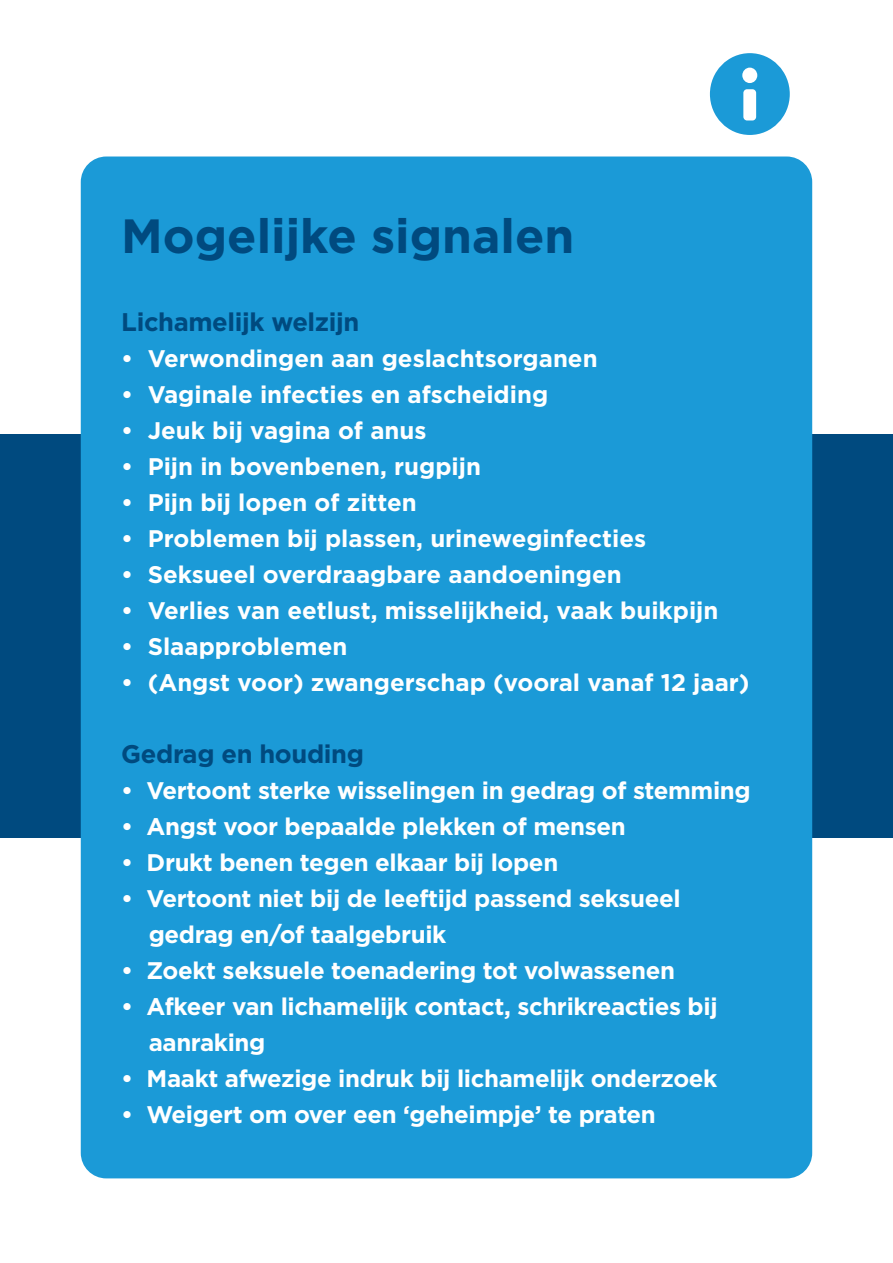
<style>
.page{position:relative;width:893px;height:1263px;background:#fff}
.page>*{position:absolute;margin:0;border:0;box-sizing:border-box;transform-origin:0 0}
.t1{font:700 48px "Gotham";color:#004a7f}
.t2{font:700 25.5px "Gotham";letter-spacing:-.015em;color:#004a7f}
.t3{font:700 24px/36px "Gotham";letter-spacing:-.015em;color:#fff}
</style>
<div class="page">
<div style="left:0;top:434px;width:893px;height:404px;background:#004a7f"></div>
<div style="left:81px;top:156px;width:731px;height:1022px;background:#1b9ad7;border-radius:26px"></div>
<svg style="left:710px;top:53px;width:80px;height:82px"></svg>
<h1 class="t1" style="left:121px;top:215px;width:455px">Mogelijke signalen</h1>
<p class="t2" style="left:121px;top:311px;width:240px">Lichamelijk welzijn</p>
<p class="t3" style="left:121px;top:342px;width:478px">• Verwondingen aan geslachtsorganen</p>
<p class="t3" style="left:121px;top:378px;width:428px">• Vaginale infecties en afscheiding</p>
<p class="t3" style="left:121px;top:414px;width:307px">• Jeuk bij vagina of anus</p>
<p class="t3" style="left:121px;top:450px;width:361px">• Pijn in bovenbenen, rugpijn</p>
<p class="t3" style="left:121px;top:486px;width:297px">• Pijn bij lopen of zitten</p>
<p class="t3" style="left:121px;top:522px;width:526px">• Problemen bij plassen, urineweginfecties</p>
<p class="t3" style="left:121px;top:558px;width:502px">• Seksueel overdraagbare aandoeningen</p>
<p class="t3" style="left:121px;top:594px;width:599px">• Verlies van eetlust, misselijkheid, vaak buikpijn</p>
<p class="t3" style="left:121px;top:630px;width:228px">• Slaapproblemen</p>
<p class="t3" style="left:121px;top:666px;width:630px">• (Angst voor) zwangerschap (vooral vanaf 12 jaar)</p>
<p class="t2" style="left:121px;top:743px;width:244px">Gedrag en houding</p>
<p class="t3" style="left:121px;top:774px;width:631px">• Vertoont sterke wisselingen in gedrag of stemming</p>
<p class="t3" style="left:121px;top:810px;width:506px">• Angst voor bepaalde plekken of mensen</p>
<p class="t3" style="left:121px;top:846px;width:438px">• Drukt benen tegen elkaar bij lopen</p>
<p class="t3" style="left:149px;top:882px;width:534px;text-indent:-27px">• Vertoont niet bij de leeftijd passend seksueel gedrag en/of taalgebruik</p>
<p class="t3" style="left:121px;top:954px;width:555px">• Zoekt seksuele toenadering tot volwassenen</p>
<p class="t3" style="left:149px;top:990px;width:570px;text-indent:-27px">• Afkeer van lichamelijk contact, schrikreacties bij aanraking</p>
<p class="t3" style="left:121px;top:1062px;width:598px">• Maakt afwezige indruk bij lichamelijk onderzoek</p>
<p class="t3" style="left:121px;top:1098px;width:536px">• Weigert om over een ‘geheimpje’ te praten</p>
</div>
